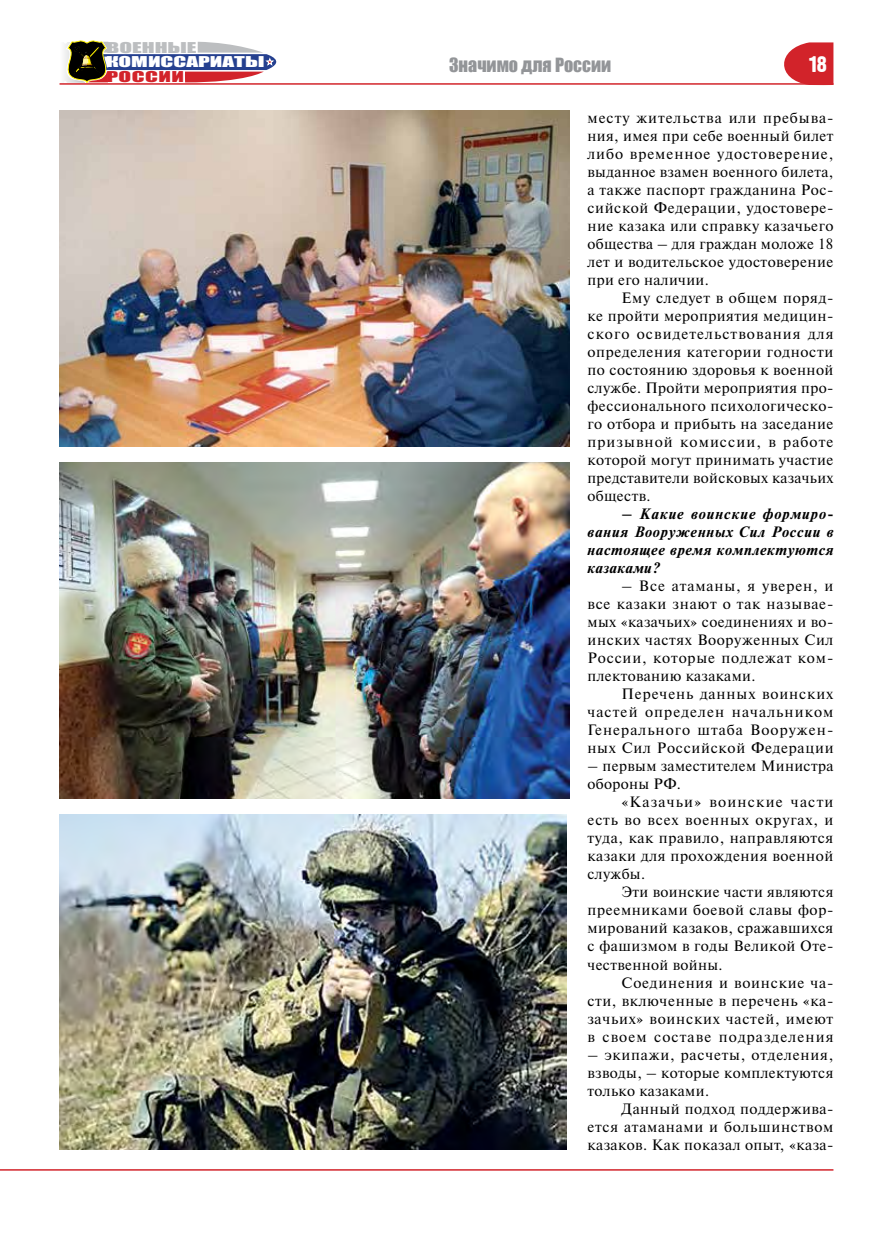
<style>
.page{position:relative;width:893px;height:1255px;background:#fff}
.page>*{position:absolute;margin:0;border:0;box-sizing:border-box;transform-origin:0 0}
.t1{font:22.5px "Hermes CTT";color:#fff}
.t2{font:18px "Impact";color:#939598}
.t3{font:15px/18px "Newton C";letter-spacing:.03em;color:#000;text-align:justify}
.t4{font:italic 700 15px/18px "Newton C";letter-spacing:.04em;color:#000;text-align:justify}
.t5{font:13.65px "Impact";color:#fff;scale:1.7 1}
.t6{font:13.65px "Impact";color:#bcbec0;scale:1.7 1}
.t7{font:13.65px "Impact";letter-spacing:.02em;color:#d2232a;scale:1.7 1}
</style>
<div class="page">
<svg style="left:64px;top:40px;width:213px;height:43px"></svg>
<svg style="left:784px;top:42px;width:49px;height:41px;background:#d73f45"></svg>
<hr style="left:60px;top:83px;width:773px;height:2px;background:#d2232a">
<hr style="left:0;top:1169px;width:833px;height:1px;background:#d2232a">
<img style="left:60px;top:111px;width:509px;height:336px">
<img style="left:60px;top:462px;width:509px;height:336px">
<img style="left:60px;top:814px;width:506px;height:335px">
<p class="t6" style="left:106px;top:37px;width:54px">ВОЕННЫЕ</p>
<p class="t7" style="left:106px;top:66px;width:47px">РОССИИ</p>
<p class="t5" style="left:106px;top:51px;width:95px">КОМИССАРИАТЫ</p>
<p class="t2" style="left:449px;top:51px;width:164px">Значимо для России</p>
<h1 class="t1" style="left:809px;top:51px;width:19px">18</h1>
<p class="t3" style="left:587px;top:108px;width:248px">месту жительства или пребыва&shy;ния, имея при себе военный билет либо временное удостоверение, выданное взамен военного билета, а также паспорт гражданина Рос&shy;сийской Федерации, удостовере&shy;ние казака или справку казачьего общества – для граждан моложе 18 лет и водительское удостоверение при его наличии.</p>
<p class="t3" style="left:587px;top:288px;width:248px;text-indent:34px">Ему следует в общем поряд&shy;ке пройти мероприятия медицин&shy;ского освидетельствования для определения категории годности по состоянию здоровья к военной службе. Пройти мероприятия про&shy;фессионального психологическо&shy;го отбора и прибыть на заседание призывной комиссии, в работе которой могут принимать участие представители войсковых казачьих обществ.</p>
<p class="t4" style="left:587px;top:505px;width:248px;text-indent:34px">– Какие воинские формиро&shy;вания Вооруженных Сил России в настоящее время комплектуются казаками?</p>
<p class="t3" style="left:587px;top:577px;width:248px;text-indent:34px">– Все атаманы, я уверен, и все казаки знают о так называе&shy;мых «казачьих» соединениях и во&shy;инских частях Вооруженных Сил России, которые подлежат ком&shy;плектованию казаками.</p>
<p class="t3" style="left:587px;top:685px;width:248px;text-indent:34px">Перечень данных воинских частей определен начальником Генерального штаба Вооружен&shy;ных Сил Российской Федерации</p>
<p class="t3" style="left:587px;top:757px;width:247px">– первым заместителем Министра обороны РФ.</p>
<p class="t3" style="left:587px;top:793px;width:248px;text-indent:34px">«Казачьи» воинские части есть во всех военных округах, и туда, как правило, направляются казаки для прохождения военной службы.</p>
<p class="t3" style="left:587px;top:883px;width:247px;text-indent:34px">Эти воинские части являются преемниками боевой славы фор&shy;мирований казаков, сражавшихся с фашизмом в годы Великой Оте&shy;чественной войны.</p>
<p class="t3" style="left:587px;top:973px;width:248px;text-indent:34px">Соединения и воинские ча&shy;сти, включенные в перечень «ка&shy;зачьих» воинских частей, имеют в своем составе подразделения</p>
<p class="t3" style="left:587px;top:1045px;width:247px">– экипажи, расчеты, отделения, взводы, – которые комплектуются только казаками.</p>
<p class="t3" style="left:587px;top:1099px;width:247px;text-indent:34px">Данный подход поддержива&shy;ется атаманами и большинством казаков. Как показал опыт, «каза-</p>
</div>
